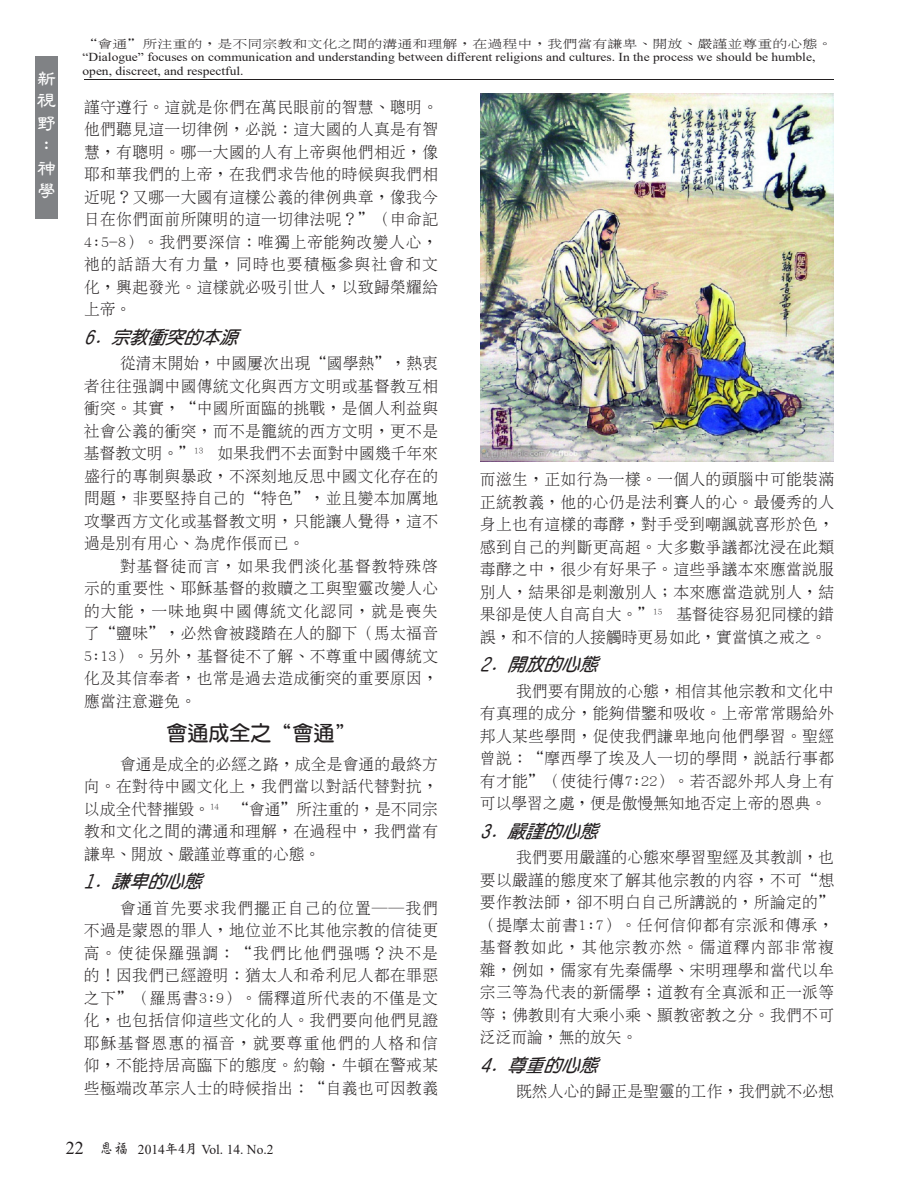
<style>
.page{position:relative;width:918px;height:1188px;background:#fff}
.page>*{position:absolute;margin:0;border:0;box-sizing:border-box;transform-origin:0 0}
.t1{font:700 21px "Yen Round";color:#231f20}
.t2{font:600 19.5px/22.5px "Jen Lei";color:#fff;text-align:justify}
.t3{font:italic 700 18px "Yen Round";color:#231f20}
.t4{font:300 15.75px/22.5px "Shan Hei Sun";letter-spacing:.025em;color:#231f20;text-align:justify}
.t5{font:13.5px "Times New Roman";color:#231f20}
.t6{font:12.15px/13.5px "Times New Roman";color:#231f20;scale:1.11 1}
.t7{font:300 11.25px "Shan Hei Sun";color:#231f20;scale:1.33 1}
.s1{font-size:18px}
.s2{font-family:"Singkai EG Light Big 5";font-size:15px}
.s3{font-family:"Stdkai EG Bold Big 5"}
</style>
<div class="page">
<hr style="left:84px;top:79px;width:750px;height:1px;background:#231f20">
<img style="left:480px;top:93px;width:354px;height:368px">
<div style="left:35px;top:56px;width:23px;height:162px;background:#808285"></div>
<p class="t2" style="left:37px;top:67px;width:21px">新視野：神學</p>
<p class="t7" style="left:82px;top:38px;width:565px">“會通”所注重的，是不同宗教和文化之間的溝通和理解，在過程中，我們當有謙卑、開放、嚴謹並尊重的心態。</p>
<p class="t6" style="left:82px;top:50px;width:662px">“Dialogue” focuses on communication and understanding between different religions and cultures. In the process we should be humble, open, discreet, and respectful.</p>
<p class="t4" style="left:84px;top:96px;width:356px">謹守遵行。這就是你們在萬民眼前的智慧、聰明。他們聽見這一切律例，必說：這大國的人真是有智慧，有聰明。哪一大國的人有上帝與他們相近，像耶和華我們的上帝，在我們求告他的時候與我們相近呢？又哪一大國有這樣公義的律例典章，像我今日在你們面前所陳明的這一切律法呢？”（申命記4:5-8）。我們要深信：唯獨上帝能夠改變人心，祂的話語大有力量，同時也要積極參與社會和文化，興起發光。這樣就必吸引世人，以致歸榮耀給上帝。</p>
<p class="t3" style="left:84px;top:328px;width:161px">6. 宗教衝突的本源</p>
<p class="t4" style="left:84px;top:352px;width:356px;text-indent:36px">從清末開始，中國屢次出現“國學熱”，熱衷者往往強調中國傳統文化與西方文明或基督教互相衝突。其實，“中國所面臨的挑戰，是個人利益與社會公義的衝突，而不是籠統的西方文明，更不是基督教文明。”<sup>13</sup> 如果我們不去面對中國幾千年來盛行的專制與暴政，不深刻地反思中國文化存在的問題，非要堅持自己的“特色”，並且變本加厲地攻擊西方文化或基督教文明，只能讓人覺得，這不過是別有用心、為虎作倀而已。</p>
<p class="t4" style="left:84px;top:555px;width:356px;text-indent:36px">對基督徒而言，如果我們淡化基督教特殊啟示的重要性、耶穌基督的救贖之工與聖靈改變人心的大能，一味地與中國傳統文化認同，就是喪失了“鹽味”，必然會被踐踏在人的腳下（馬太福音5:13）。另外，基督徒不了解、不尊重中國傳統文化及其信奉者，也常是過去造成衝突的重要原因，應當注意避免。</p>
<h1 class="t1" style="left:166px;top:723px;width:190px">會通成全之“會通”</h1>
<p class="t4" style="left:84px;top:753px;width:356px;text-indent:36px">會通是成全的必經之路，成全是會通的最終方向。在對待中國文化上，我們當以對話代替對抗，以成全代替摧毀。<sup>14</sup> “會通”所注重的，是不同宗教和文化之間的溝通和理解，在過程中，我們當有謙卑、開放、嚴謹並尊重的心態。</p>
<p class="t3" style="left:84px;top:872px;width:125px">1. 謙卑的心態</p>
<p class="t4" style="left:84px;top:897px;width:356px;text-indent:36px">會通首先要求我們擺正自己的位置──我們不過是蒙恩的罪人，地位並不比其他宗教的信徒更高。使徒保羅強調：“我們比他們強嗎？決不是的！因我們已經證明：猶太人和希利尼人都在罪惡之下”（羅馬書3:9）。儒釋道所代表的不僅是文化，也包括信仰這些文化的人。我們要向他們見證耶穌基督恩惠的福音，就要尊重他們的人格和信仰，不能持居高臨下的態度。約翰•牛頓在警戒某些極端改革宗人士的時候指出：“自義也可因教義</p>
<p class="t4" style="left:480px;top:468px;width:356px">而滋生，正如行為一樣。一個人的頭腦中可能裝滿正統教義，他的心仍是法利賽人的心。最優秀的人身上也有這樣的毒酵，對手受到嘲諷就喜形於色，感到自己的判斷更高超。大多數爭議都沈浸在此類毒酵之中，很少有好果子。這些爭議本來應當說服別人，結果卻是刺激別人；本來應當造就別人，結果卻是使人自高自大。”<sup>15</sup> 基督徒容易犯同樣的錯誤，和不信的人接觸時更易如此，實當慎之戒之。</p>
<p class="t3" style="left:480px;top:655px;width:125px">2. 開放的心態</p>
<p class="t4" style="left:480px;top:679px;width:356px;text-indent:36px">我們要有開放的心態，相信其他宗教和文化中有真理的成分，能夠借鑒和吸收。上帝常常賜給外邦人某些學問，促使我們謙卑地向他們學習。聖經曾說：“摩西學了埃及人一切的學問，說話行事都有才能”（使徒行傳7:22）。若否認外邦人身上有可以學習之處，便是傲慢無知地否定上帝的恩典。</p>
<p class="t3" style="left:480px;top:822px;width:125px">3. 嚴謹的心態</p>
<p class="t4" style="left:480px;top:846px;width:356px;text-indent:36px">我們要用嚴謹的心態來學習聖經及其教訓，也要以嚴謹的態度來了解其他宗教的內容，不可“想要作教法師，卻不明白自己所講說的，所論定的”（提摩太前書1:7）。任何信仰都有宗派和傳承，基督教如此，其他宗教亦然。儒道釋內部非常複雜，例如，儒家有先秦儒學、宋明理學和當代以牟宗三等為代表的新儒學；道教有全真派和正一派等等；佛教則有大乘小乘、顯教密教之分。我們不可泛泛而論，無的放矢。</p>
<p class="t3" style="left:480px;top:1056px;width:125px">4. 尊重的心態</p>
<p class="t4" style="left:516px;top:1080px;width:319px">既然人心的歸正是聖靈的工作，我們就不必想</p>
<p class="t5" style="left:66px;top:1139px;width:209px"><span class="s1">22</span> <span class="s2">恩福</span> 2014<span class="s3">年4月</span> Vol. 14. No.2</p>
</div>
